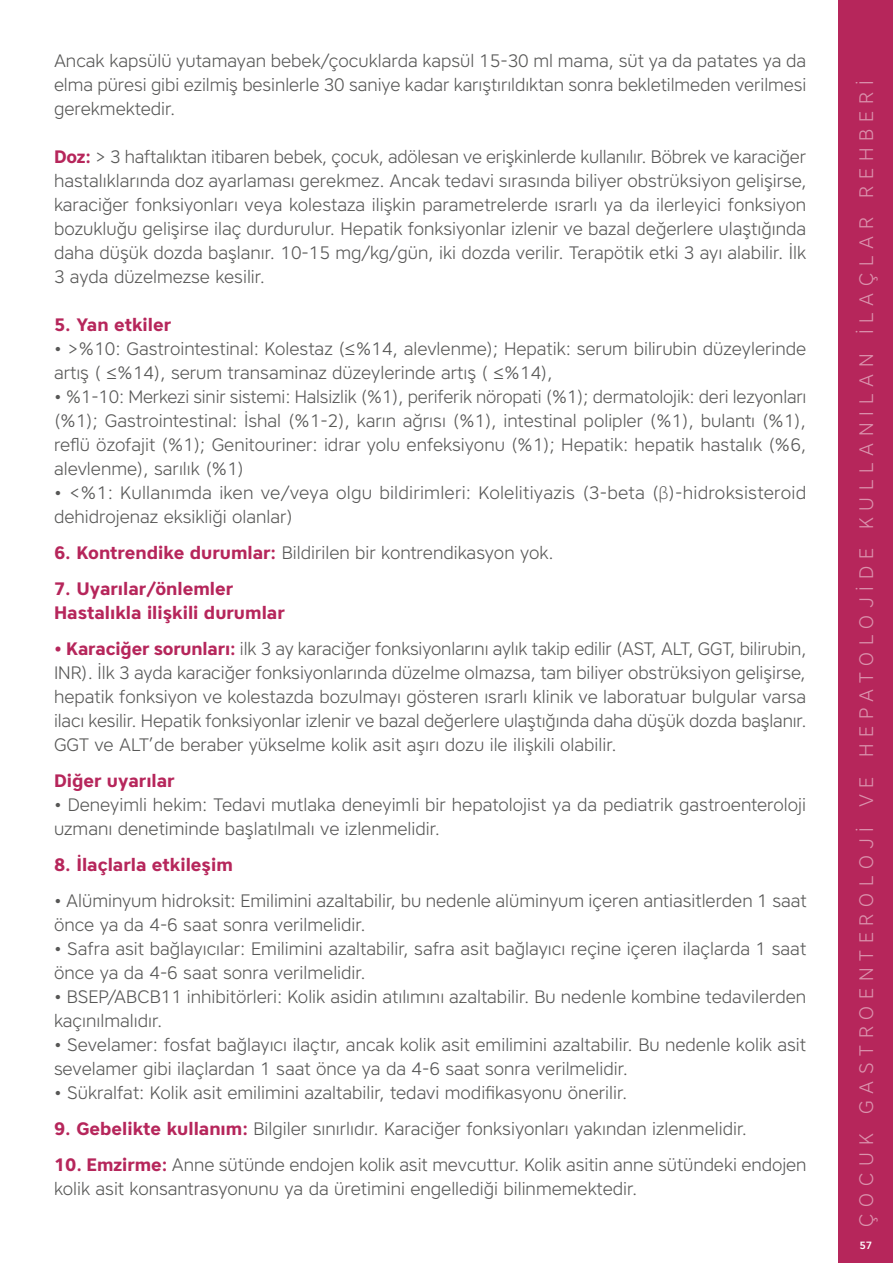
<style>
.page{position:relative;width:893px;height:1263px;background:#fff}
.page>*{position:absolute;margin:0;border:0;box-sizing:border-box;transform-origin:0 0}
.t1{font:300 19.5px "Core Sans A35";letter-spacing:.35em;color:#fff}
.t2{font:300 18px/24px "Core Sans A35";color:#575756}
.t3{font:700 18px/24px "Core Sans A65";color:#b6265b}
.t4{font:500 10.5px "Core Sans A55";color:#fff}
.s1{font-family:"Core Sans A65";font-weight:700;color:#b6265b}
.s2{font-family:"Myriad Pro"}
</style>
<div class="page">
<div style="left:839px;top:0;width:54px;height:1263px;background:#b6265b"></div>
<p class="t2" style="left:54px;top:48px;width:754px;text-align:justify">Ancak kapsülü yutamayan bebek/çocuklarda kapsül 15-30 ml mama, süt ya da patates ya da elma püresi gibi ezilmiş besinlerle 30 saniye kadar karıştırıldıktan sonra bekletilmeden verilmesi gerekmektedir.</p>
<p class="t2" style="left:54px;top:144px;width:754px;text-align:justify"><span class="s1">Doz:</span> &gt; 3 haftalıktan itibaren bebek, çocuk, adölesan ve erişkinlerde kullanılır. Böbrek ve karaciğer hastalıklarında doz ayarlaması gerekmez. Ancak tedavi sırasında biliyer obstrüksiyon gelişirse, karaciğer fonksiyonları veya kolestaza ilişkin parametrelerde ısrarlı ya da ilerleyici fonksiyon bozukluğu gelişirse ilaç durdurulur. Hepatik fonksiyonlar izlenir ve bazal değerlere ulaştığında daha düşük dozda başlanır. 10-15 mg/kg/gün, iki dozda verilir. Terapötik etki 3 ayı alabilir. İlk 3 ayda düzelmezse kesilir.</p>
<p class="t3" style="left:54px;top:312px;width:119px">5. Yan etkiler</p>
<p class="t2" style="left:54px;top:336px;width:754px">• &gt;%10: Gastrointestinal: Kolestaz (≤%14, alevlenme); Hepatik: serum bilirubin düzeylerinde artış ( ≤%14), serum transaminaz düzeylerinde artış ( ≤%14),</p>
<p class="t2" style="left:54px;top:384px;width:754px;text-align:justify">• %1-10: Merkezi sinir sistemi: Halsizlik (%1), periferik nöropati (%1); dermatolojik: deri lezyonları (%1); Gastrointestinal: İshal (%1-2), karın ağrısı (%1), intestinal polipler (%1), bulantı (%1), reflü özofajit (%1); Genitouriner: idrar yolu enfeksiyonu (%1); Hepatik: hepatik hastalık (%6, alevlenme), sarılık (%1)</p>
<p class="t2" style="left:54px;top:480px;width:754px">• &lt;%1: Kullanımda iken ve/veya olgu bildirimleri: Kolelitiyazis (3-beta (<span class="s2">β</span>)-hidroksisteroid dehidrojenaz eksikliği olanlar)</p>
<p class="t2" style="left:54px;top:540px;width:501px"><span class="s1">6. Kontrendike durumlar:</span> Bildirilen bir kontrendikasyon yok.</p>
<p class="t3" style="left:54px;top:576px;width:232px">7. Uyarılar/önlemler<br>Hastalıkla ilişkili durumlar</p>
<p class="t2" style="left:54px;top:636px;width:754px;text-align:justify"><span class="s1">• Karaciğer sorunları:</span> ilk 3 ay karaciğer fonksiyonlarını aylık takip edilir (AST, ALT, GGT, bilirubin, INR). İlk 3 ayda karaciğer fonksiyonlarında düzelme olmazsa, tam biliyer obstrüksiyon gelişirse, hepatik fonksiyon ve kolestazda bozulmayı gösteren ısrarlı klinik ve laboratuar bulgular varsa ilacı kesilir. Hepatik fonksiyonlar izlenir ve bazal değerlere ulaştığında daha düşük dozda başlanır.<br>GGT ve ALT’de beraber yükselme kolik asit aşırı dozu ile ilişkili olabilir.</p>
<p class="t3" style="left:54px;top:768px;width:122px">Diğer uyarılar</p>
<p class="t2" style="left:54px;top:792px;width:754px">• Deneyimli hekim: Tedavi mutlaka deneyimli bir hepatolojist ya da pediatrik gastroenteroloji uzmanı denetiminde başlatılmalı ve izlenmelidir.</p>
<p class="t3" style="left:54px;top:852px;width:180px">8. İlaçlarla etkileşim</p>
<p class="t2" style="left:54px;top:888px;width:754px">• Alüminyum hidroksit: Emilimini azaltabilir, bu nedenle alüminyum içeren antiasitlerden 1 saat önce ya da 4-6 saat sonra verilmelidir.</p>
<p class="t2" style="left:54px;top:936px;width:754px">• Safra asit bağlayıcılar: Emilimini azaltabilir, safra asit bağlayıcı reçine içeren ilaçlarda 1 saat önce ya da 4-6 saat sonra verilmelidir.</p>
<p class="t2" style="left:54px;top:984px;width:754px">• BSEP/ABCB11 inhibitörleri: Kolik asidin atılımını azaltabilir. Bu nedenle kombine tedavilerden kaçınılmalıdır.</p>
<p class="t2" style="left:54px;top:1032px;width:754px">• Sevelamer: fosfat bağlayıcı ilaçtır, ancak kolik asit emilimini azaltabilir. Bu nedenle kolik asit sevelamer gibi ilaçlardan 1 saat önce ya da 4-6 saat sonra verilmelidir.</p>
<p class="t2" style="left:54px;top:1080px;width:575px">• Sükralfat: Kolik asit emilimini azaltabilir, tedavi modifikasyonu önerilir.</p>
<p class="t2" style="left:54px;top:1116px;width:695px"><span class="s1">9. Gebelikte kullanım:</span> Bilgiler sınırlıdır. Karaciğer fonksiyonları yakından izlenmelidir.</p>
<p class="t2" style="left:54px;top:1152px;width:754px"><span class="s1">10. Emzirme:</span> Anne sütünde endojen kolik asit mevcuttur. Kolik asitin anne sütündeki endojen kolik asit konsantrasyonunu ya da üretimini engellediği bilinmemektedir.</p>
<p class="t1" style="left:854px;top:1227px;width:1148px;rotate:-90deg">ÇOCUK GASTROENTEROLOJİ VE HEPATOLOJİDE KULLANILAN İLAÇLAR REHBERİ</p>
<p class="t4" style="left:859px;top:1238px;width:14px">57</p>
</div>
